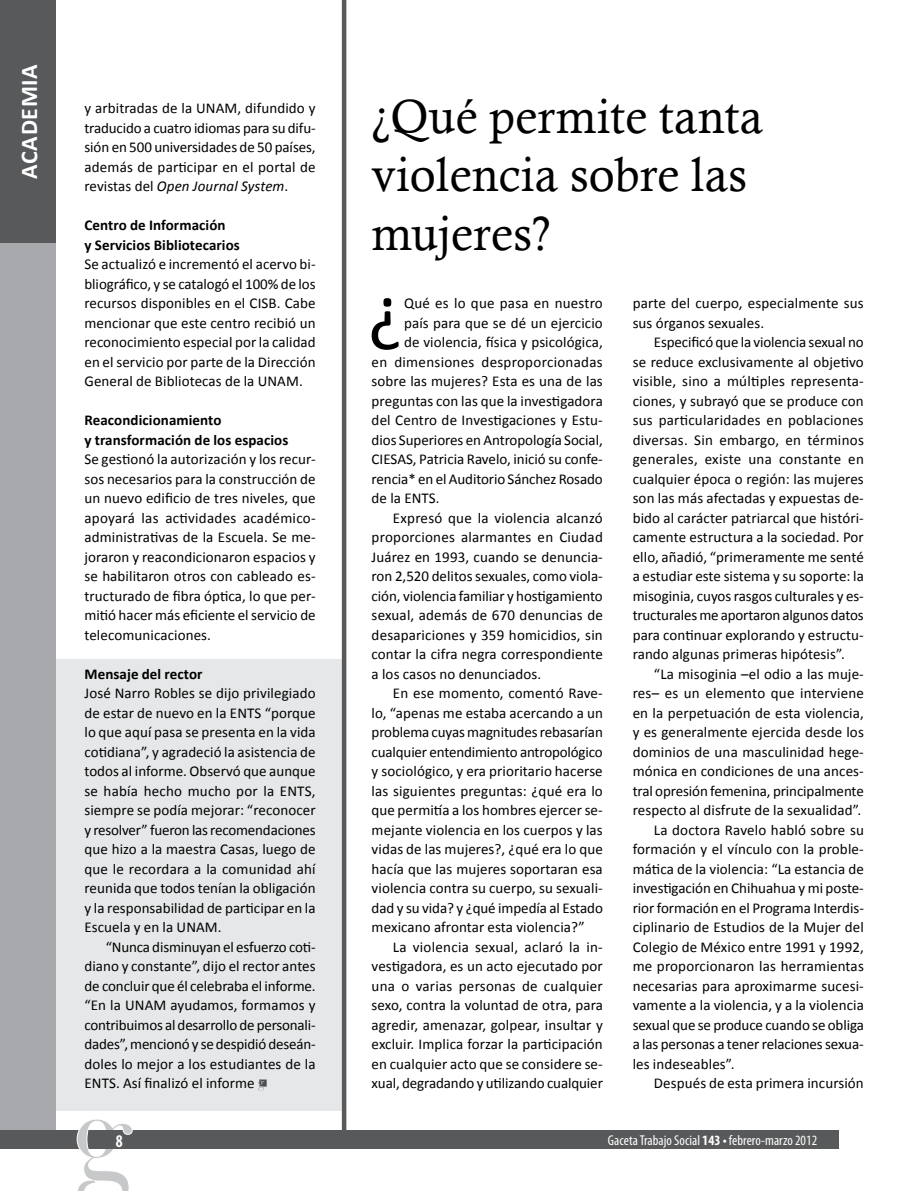
<style>
.page{position:relative;width:915px;height:1191px;background:#fff}
.page>*{position:absolute;margin:0;border:0;box-sizing:border-box;transform-origin:0 0}
.t1{font:76.5px "Calibri";color:#000}
.t2{font:48px/58.5px "Calisto";letter-spacing:.01em;color:#000}
.t3{font:700 24px "Calibri";color:#fff}
.t4{font:700 condensed 18px "Myriad Pro";color:#fff}
.t5{font:15px/19.5px "Calibri";letter-spacing:.005em;color:#000;text-align:justify}
.t6{font:700 15px/19.5px "Calibri";letter-spacing:.005em;color:#000}
.t7{font:condensed 14.25px "Myriad Pro";letter-spacing:.005em;color:#fff}
.s1{font-style:italic}
.s2{font-weight:700}
</style>
<div class="page">
<div style="left:37px;top:659px;width:307px;height:451px;background:#e6e7e8"></div>
<hr style="left:342px;top:0;width:4px;height:1131px;background:#58595b">
<svg style="left:258px;top:1079px;width:8px;height:12px"></svg>
<div style="left:0;top:0;width:56px;height:258px;background:#58595b"></div>
<div style="left:0;top:243px;width:56px;height:894px;background:#a7a9ac"></div>
<div style="left:0;top:1130px;width:838px;height:18px;background:#58595b"></div>
<svg style="left:76px;top:1119px;width:57px;height:72px"></svg>
<div style="left:92px;top:1130px;width:26px;height:18px;background:#58595b"></div>
<h3 class="t3" style="left:14px;top:179px;width:116px;rotate:-90deg">ACADEMIA</h3>
<p class="t5" style="left:84px;top:98px;width:233px">y arbitradas de la UNAM, difundido y traducido a cuatro idiomas para su difu&shy;sión en 500 universidades de 50 países, además de participar en el portal de revistas del <span class="s1">Open Journal System</span>.</p>
<p class="t6" style="left:84px;top:215px;width:157px">Centro de Información<br>y Servicios Bibliotecarios</p>
<p class="t5" style="left:84px;top:254px;width:233px">Se actualizó e incrementó el acervo bi&shy;bliográfico, y se catalogó el 100% de los recursos disponibles en el CISB. Cabe mencionar que este centro recibió un reconocimiento especial por la calidad en el servicio por parte de la Dirección General de Bibliotecas de la UNAM.</p>
<p class="t6" style="left:84px;top:410px;width:205px">Reacondicionamiento<br>y transformación de los espacios</p>
<p class="t5" style="left:84px;top:449px;width:233px">Se gestionó la autorización y los recur&shy;sos necesarios para la construcción de un nuevo edificio de tres niveles, que apoyará las actividades académico&shy;administrativas de la Escuela. Se me&shy;joraron y reacondicionaron espacios y se habilitaron otros con cableado es&shy;tructurado de fibra óptica, lo que per&shy;mitió hacer más eficiente el servicio de telecomunicaciones.</p>
<p class="t6" style="left:84px;top:664px;width:119px">Mensaje del rector</p>
<p class="t5" style="left:84px;top:683px;width:233px">José Narro Robles se dijo privilegiado de estar de nuevo en la ENTS “porque lo que aquí pasa se presenta en la vida cotidiana”, y agradeció la asistencia de todos al informe. Observó que aunque se había hecho mucho por la ENTS, siempre se podía mejorar: “reconocer y resolver” fueron las recomendaciones que hizo a la maestra Casas, luego de que le recordara a la comunidad ahí reunida que todos tenían la obligación y la responsabilidad de participar en la Escuela y en la UNAM.</p>
<p class="t5" style="left:84px;top:937px;width:233px;text-indent:21px">“Nunca disminuyan el esfuerzo coti&shy;diano y constante”, dijo el rector antes de concluir que él celebraba el informe. “En la UNAM ayudamos, formamos y contribuimos al desarrollo de personali&shy;dades”, mencionó y se despidió deseán&shy;doles lo mejor a los estudiantes de la ENTS. Así finalizó el informe</p>
<h2 class="t2" style="left:371px;top:86px;width:393px">¿Qué permite tanta violencia sobre las mujeres?</h2>
<h1 class="t1" style="left:368px;top:269px;width:37px">¿</h1>
<p class="t5" style="left:404px;top:293px;width:200px">Qué es lo que pasa en nuestro</p>
<p class="t5" style="left:632px;top:293px;width:232px">parte del cuerpo, especialmente sus sus órganos sexuales.</p>
<p class="t5" style="left:632px;top:332px;width:233px;text-indent:21px">Especificó que la violencia sexual no se reduce exclusivamente al objetivo visible, sino a múltiples representa&shy;ciones, y subrayó que se produce con sus particularidades en poblaciones diversas. Sin embargo, en términos generales, existe una constante en cualquier época o región: las mujeres son las más afectadas y expuestas de&shy;bido al carácter patriarcal que históri&shy;camente estructura a la sociedad. Por ello, añadió, “primeramente me senté a estudiar este sistema y su soporte: la misoginia, cuyos rasgos culturales y es&shy;tructurales me aportaron algunos datos para continuar explorando y estructu&shy;rando algunas primeras hipótesis”.</p>
<p class="t5" style="left:653px;top:664px;width:211px">“La misoginia –el odio a las muje-</p>
<p class="t5" style="left:632px;top:683px;width:233px">res– es un elemento que interviene</p>
<p class="t5" style="left:632px;top:703px;width:232px">en la perpetuación de esta violencia,</p>
<p class="t5" style="left:632px;top:722px;width:232px">y es generalmente ejercida desde los</p>
<p class="t5" style="left:632px;top:742px;width:233px">dominios de una masculinidad hege-</p>
<p class="t5" style="left:632px;top:761px;width:232px">mónica en condiciones de una ances-</p>
<p class="t5" style="left:632px;top:781px;width:233px">tral opresión femenina, principalmente</p>
<p class="t5" style="left:632px;top:800px;width:230px">respecto al disfrute de la sexualidad”.</p>
<p class="t5" style="left:653px;top:820px;width:211px">La doctora Ravelo habló sobre su</p>
<p class="t5" style="left:632px;top:839px;width:233px">formación y el vínculo con la proble-</p>
<p class="t5" style="left:632px;top:859px;width:233px">mática de la violencia: “La estancia de</p>
<p class="t5" style="left:632px;top:878px;width:233px">investigación en Chihuahua y mi poste-</p>
<p class="t5" style="left:632px;top:898px;width:233px">rior formación en el Programa Interdis-</p>
<p class="t5" style="left:632px;top:917px;width:232px">ciplinario de Estudios de la Mujer del</p>
<p class="t5" style="left:632px;top:937px;width:232px">Colegio de México entre 1991 y 1992,</p>
<p class="t5" style="left:632px;top:956px;width:232px">me proporcionaron las herramientas</p>
<p class="t5" style="left:632px;top:976px;width:233px">necesarias para aproximarme sucesi-</p>
<p class="t5" style="left:632px;top:995px;width:232px">vamente a la violencia, y a la violencia</p>
<p class="t5" style="left:632px;top:1015px;width:233px">sexual que se produce cuando se obliga</p>
<p class="t5" style="left:632px;top:1034px;width:232px">a las personas a tener relaciones sexua-</p>
<p class="t5" style="left:632px;top:1054px;width:103px">les indeseables”.</p>
<p class="t5" style="left:653px;top:1073px;width:211px">Después de esta primera incursión</p>
<p class="t5" style="left:404px;top:313px;width:200px">país para que se dé un ejercicio</p>
<p class="t5" style="left:404px;top:332px;width:200px">de violencia, física y psicológica,</p>
<p class="t5" style="left:371px;top:352px;width:232px">en dimensiones desproporcionadas</p>
<p class="t5" style="left:371px;top:371px;width:232px">sobre las mujeres? Esta es una de las</p>
<p class="t5" style="left:371px;top:391px;width:232px">preguntas con las que la investigadora</p>
<p class="t5" style="left:371px;top:410px;width:233px">del Centro de Investigaciones y Estu-</p>
<p class="t5" style="left:371px;top:430px;width:233px">dios Superiores en Antropología Social,</p>
<p class="t5" style="left:371px;top:449px;width:233px">CIESAS, Patricia Ravelo, inició su confe-</p>
<p class="t5" style="left:371px;top:469px;width:232px">rencia* en el Auditorio Sánchez Rosado</p>
<p class="t5" style="left:371px;top:488px;width:69px">de la ENTS.</p>
<p class="t5" style="left:393px;top:508px;width:211px">Expresó que la violencia alcanzó</p>
<p class="t5" style="left:371px;top:527px;width:233px">proporciones alarmantes en Ciudad</p>
<p class="t5" style="left:371px;top:547px;width:233px">Juárez en 1993, cuando se denuncia-</p>
<p class="t5" style="left:371px;top:566px;width:233px">ron 2,520 delitos sexuales, como viola-</p>
<p class="t5" style="left:371px;top:586px;width:232px">ción, violencia familiar y hostigamiento</p>
<p class="t5" style="left:371px;top:605px;width:233px">sexual, además de 670 denuncias de</p>
<p class="t5" style="left:371px;top:625px;width:232px">desapariciones y 359 homicidios, sin</p>
<p class="t5" style="left:371px;top:644px;width:232px">contar la cifra negra correspondiente</p>
<p class="t5" style="left:371px;top:664px;width:171px">a los casos no denunciados.</p>
<p class="t5" style="left:393px;top:683px;width:211px">En ese momento, comentó Rave-</p>
<p class="t5" style="left:371px;top:703px;width:233px">lo, “apenas me estaba acercando a un</p>
<p class="t5" style="left:371px;top:722px;width:233px">problema cuyas magnitudes rebasarían</p>
<p class="t5" style="left:371px;top:742px;width:232px">cualquier entendimiento antropológico</p>
<p class="t5" style="left:371px;top:761px;width:232px">y sociológico, y era prioritario hacerse</p>
<p class="t5" style="left:371px;top:781px;width:233px">las siguientes preguntas: ¿qué era lo</p>
<p class="t5" style="left:371px;top:800px;width:233px">que permitía a los hombres ejercer se-</p>
<p class="t5" style="left:371px;top:820px;width:232px">mejante violencia en los cuerpos y las</p>
<p class="t5" style="left:371px;top:839px;width:232px">vidas de las mujeres?, ¿qué era lo que</p>
<p class="t5" style="left:371px;top:859px;width:232px">hacía que las mujeres soportaran esa</p>
<p class="t5" style="left:371px;top:878px;width:232px">violencia contra su cuerpo, su sexuali-</p>
<p class="t5" style="left:371px;top:898px;width:233px">dad y su vida? y ¿qué impedía al Estado</p>
<p class="t5" style="left:371px;top:917px;width:214px">mexicano afrontar esta violencia?”</p>
<p class="t5" style="left:393px;top:937px;width:211px">La violencia sexual, aclaró la in-</p>
<p class="t5" style="left:371px;top:956px;width:233px">vestigadora, es un acto ejecutado por</p>
<p class="t5" style="left:371px;top:976px;width:233px">una o varias personas de cualquier</p>
<p class="t5" style="left:371px;top:995px;width:233px">sexo, contra la voluntad de otra, para</p>
<p class="t5" style="left:371px;top:1015px;width:232px">agredir, amenazar, golpear, insultar y</p>
<p class="t5" style="left:371px;top:1034px;width:232px">excluir. Implica forzar la participación</p>
<p class="t5" style="left:371px;top:1054px;width:233px">en cualquier acto que se considere se-</p>
<p class="t5" style="left:371px;top:1073px;width:233px">xual, degradando y utilizando cualquier</p>
<p class="t4" style="left:115px;top:1129px;width:9px">8</p>
<p class="t7" style="left:607px;top:1131px;width:181px">Gaceta Trabajo Social <span class="s2">137 •</span>f brero-marz</p>
<p class="t7" style="left:610px;top:1131px;width:208px">Gaceta Trabajo Social <span class="s2">143 •</span> enero-febrero 2011</p>
<p class="t7" style="left:811px;top:1131px;width:7px">2</p>
</div>
